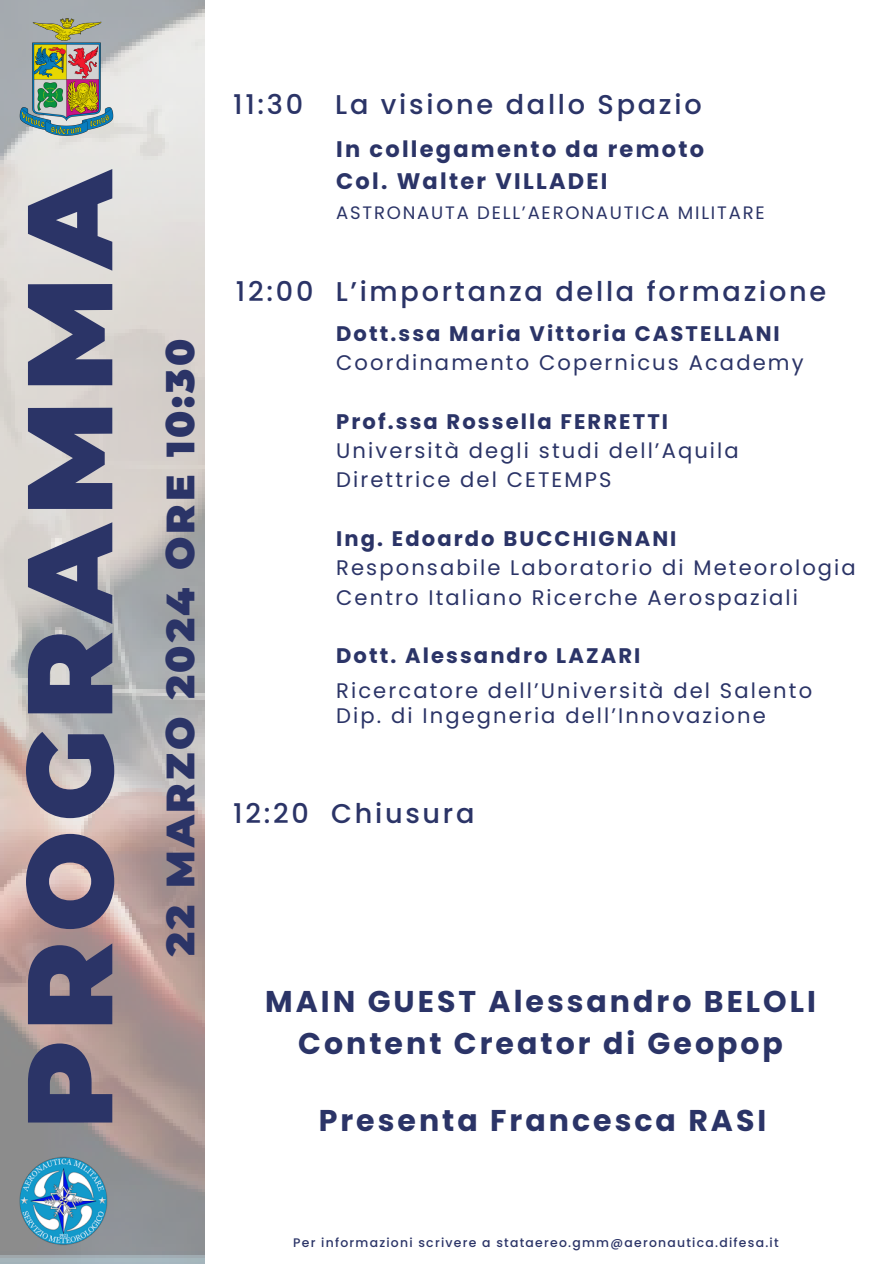
<style>
.page{position:relative;width:894px;height:1264px;background:#fff}
.page>*{position:absolute;margin:0;border:0;box-sizing:border-box;transform-origin:0 0}
.t1{font:900 120.45px "Montserrat";letter-spacing:.075em;color:#2b3467}
.t2{font:900 39.45px "Montserrat";letter-spacing:.075em;color:#2b3467}
.t3{font:700 30px "Poppins";letter-spacing:.1em;color:#2b3467}
.t4{font:500 27.15px "Poppins";letter-spacing:.1em;color:#2b3467}
.t5{font:700 22.5px/31.2px "Poppins";letter-spacing:.1em;color:#2b3467}
.t6{font:21px/29.2px "Poppins";letter-spacing:.1em;color:#2b3467}
.t7{font:700 21px/29.2px "Poppins";letter-spacing:.1em;color:#2b3467}
.t8{font:18px "Poppins";letter-spacing:.1em;color:#2b3467}
.t9{font:500 12.45px "Poppins";letter-spacing:.1em;color:#2b3467}
.s1{font-weight:400}
.s2{font-weight:700}
</style>
<div class="page">
<img style="left:0;top:0;width:204px;height:1263px">
<img style="left:18px;top:14px;width:98px;height:125px">
<img style="left:18px;top:1155px;width:91px;height:91px">
<h3 class="t1" style="left:-4px;top:1129px;width:964px;rotate:-90deg">PROGRAMMA</h3>
<h3 class="t2" style="left:156px;top:956px;width:619px;rotate:-90deg">22 MARZO 2024 ORE 10:30</h3>
<h4 class="t4" style="left:233px;top:85px;width:470px">11:30 La visione dallo Spazio</h4>
<h4 class="t5" style="left:336px;top:134px;width:369px">In collegamento da remoto<br>Col. Walter VILLADEI</h4>
<h3 class="t8" style="left:336px;top:200px;width:430px">ASTRONAUTA DELL’AERONAUTICA MILITARE</h3>
<p class="t4" style="left:236px;top:272px;width:591px">12:00 L’importanza della formazione</p>
<p class="t7" style="left:336px;top:319px;width:469px">Dott.ssa Maria Vittoria CASTELLANI<br><span class="s1">Coordinamento Copernicus Academy</span></p>
<p class="t6" style="left:336px;top:407px;width:404px"><span class="s2">Prof.ssa Rossella FERRETTI<br></span>Università degli studi dell’Aquila<br>Direttrice del CETEMPS</p>
<p class="t6" style="left:336px;top:524px;width:521px"><span class="s2">Ing. Edoardo BUCCHIGNANI<br></span>Responsabile Laboratorio di Meteorologia<br>Centro Italiano Ricerche Aerospaziali</p>
<h2 class="t7" style="left:336px;top:641px;width:306px">Dott. Alessandro LAZARI</h2>
<p class="t6" style="left:336px;top:676px;width:477px">Ricercatore dell’Università del Salento</p>
<p class="t6" style="left:336px;top:701px;width:431px">Dip. di Ingegneria dell’Innovazione</p>
<h4 class="t4" style="left:233px;top:794px;width:243px">12:20 Chiusura</h4>
<p class="t3" style="left:265px;top:980px;width:552px">MAIN GUEST Alessandro BELOLI</p>
<h1 class="t3" style="left:298px;top:1022px;width:486px">Content Creator di Geopop</h1>
<p class="t3" style="left:318px;top:1099px;width:449px">Presenta Francesca RASI</p>
<p class="t9" style="left:293px;top:1233px;width:487px">Per informazioni scrivere a stataereo.gmm@aeronautica.difesa.it</p>
</div>
